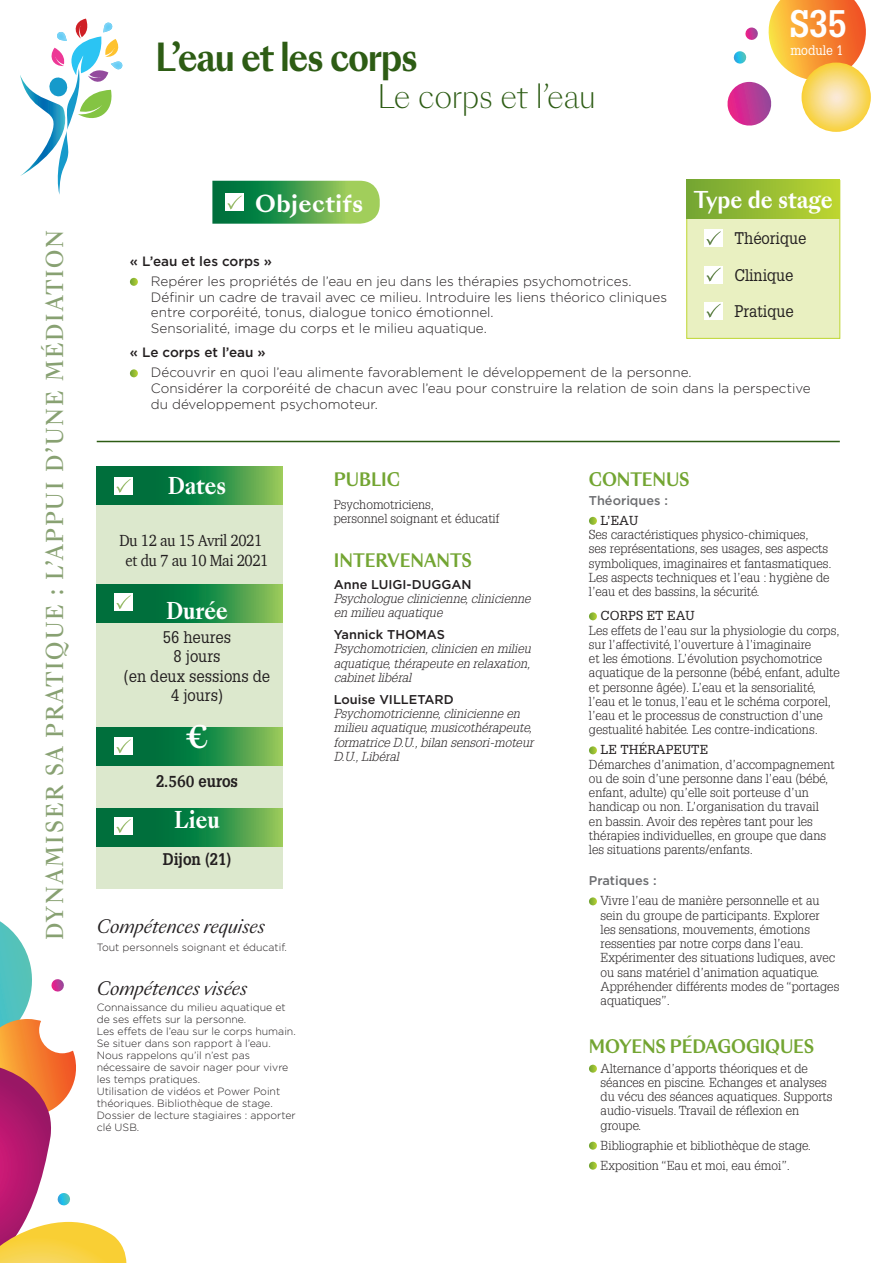
<style>
.page{position:relative;width:893px;height:1263px;background:#fff}
.page>*{position:absolute;margin:0;border:0;box-sizing:border-box;transform-origin:0 0}
.t1{font:700 37.5px "Sang Bleu Sunrise";letter-spacing:-.04em;color:#2d5c14;scale:.9 1}
.t2{font:700 37.5px "Glypha LT Std";color:#fff;scale:.9 1}
.t3{font:300 31.5px "Sang Bleu Sunrise";letter-spacing:-.01em;color:#2d5c14;scale:.9 1}
.t4{font:700 30px "Sang Bleu Kingdom";color:#fff;scale:.9 1}
.t5{font:500 22.5px "Sang Bleu Kingdom";letter-spacing:.1em;color:#88a172;scale:.9 1}
.t6{font:700 22.5px "Sang Bleu Kingdom";color:#fff;scale:.9 1}
.t7{font:700 22.5px "Sang Bleu Sunrise";letter-spacing:.005em;color:#fff;scale:.9 1}
.t8{font:700 22.5px "Sang Bleu Sunrise";letter-spacing:.005em;color:#fff}
.t9{font:700 18px "Sang Bleu Sunrise";letter-spacing:-.01em;color:#73a532;scale:.9 1}
.t10{font:italic 18px "Sang Bleu Sunrise";color:#231f20;scale:.9 1}
.t11{font:16.5px/19.5px "Glypha LT Std";color:#231f20;scale:.9 1}
.t12{font:16.5px/19.8px "Charter";letter-spacing:-.03em;color:#231f20;text-align:center;scale:.9 1}
.t13{font:700 16.5px "Glypha LT Std";color:#231f20;scale:.9 1}
.t14{font:300 13.5px/15.8px "Gotham";color:#231f20}
.t15{font:500 13.5px "Gotham";color:#231f20}
.t16{font:13.5px "Glypha LT Std";color:#fff;scale:.9 1}
.t17{font:300 12.75px/14.2px "Glypha LT Std";color:#231f20}
.t18{font:italic 300 12.75px/14.2px "Glypha LT Std";color:#231f20}
.t19{font:500 12.75px "Gotham";color:#231f20}
.t20{font:12.75px "Glypha LT Std";color:#231f20}
.t21{font:500 12.75px "Gotham";color:#6c6d70}
.t22{font:300 10.5px/12px "Gotham";color:#231f20}
.s1{font-family:"Charter"}
</style>
<div class="page">
<div style="left:97px;top:467px;width:186px;height:422px;background:#dce8cd"></div>
<svg style="left:97px;top:467px;width:186px;height:38px;background:#258a46"></svg>
<svg style="left:97px;top:584px;width:186px;height:38px;background:#258a46"></svg>
<svg style="left:97px;top:727px;width:186px;height:38px;background:#258a46"></svg>
<svg style="left:130px;top:278px;width:8px;height:8px"></svg>
<svg style="left:130px;top:369px;width:8px;height:8px"></svg>
<svg style="left:589px;top:517px;width:8px;height:8px"></svg>
<svg style="left:589px;top:612px;width:8px;height:8px"></svg>
<svg style="left:589px;top:746px;width:8px;height:8px"></svg>
<svg style="left:589px;top:897px;width:8px;height:8px"></svg>
<svg style="left:589px;top:1065px;width:8px;height:8px"></svg>
<svg style="left:589px;top:1142px;width:8px;height:8px"></svg>
<svg style="left:589px;top:1162px;width:8px;height:8px"></svg>
<div style="left:115px;top:477px;width:18px;height:18px;background:#fff"></div>
<svg style="left:116px;top:479px;width:15px;height:14px"></svg>
<div style="left:115px;top:593px;width:18px;height:18px;background:#fff"></div>
<svg style="left:116px;top:595px;width:15px;height:14px"></svg>
<div style="left:115px;top:737px;width:18px;height:18px;background:#fff"></div>
<svg style="left:116px;top:739px;width:15px;height:14px"></svg>
<svg style="left:97px;top:808px;width:186px;height:38px;background:#258a46"></svg>
<div style="left:115px;top:817px;width:18px;height:18px;background:#fff"></div>
<svg style="left:116px;top:819px;width:15px;height:14px"></svg>
<div style="left:686px;top:180px;width:154px;height:159px;background:#e9f0c1;border:1px solid #bed630"></div>
<div style="left:687px;top:180px;width:153px;height:38px;background:linear-gradient(to right,#72a434,#bdd531)"></div>
<div style="left:705px;top:229px;width:18px;height:18px;background:#fff"></div>
<svg style="left:706px;top:231px;width:15px;height:14px"></svg>
<div style="left:705px;top:266px;width:18px;height:18px;background:#fff"></div>
<svg style="left:706px;top:268px;width:15px;height:14px"></svg>
<div style="left:705px;top:302px;width:18px;height:18px;background:#fff"></div>
<svg style="left:706px;top:304px;width:15px;height:14px"></svg>
<svg style="left:212px;top:181px;width:168px;height:43px;background:#57a75a"></svg>
<svg style="left:727px;top:0;width:143px;height:126px"></svg>
<svg style="left:801px;top:63px;width:70px;height:69px;background:#f8da76"></svg>
<hr style="left:97px;top:441px;width:743px;height:1px;background:#2d5c14">
<svg style="left:0;top:921px;width:126px;height:342px"></svg>
<svg style="left:20px;top:19px;width:103px;height:176px"></svg>
<h1 class="t1" style="left:155px;top:30px;width:293px">L’eau et les corps</h1>
<h2 class="t3" style="left:377px;top:75px;width:244px">Le corps et l’eau</h2>
<h1 class="t2" style="left:790px;top:0;width:65px">S35</h1>
<p class="t16" style="left:790px;top:42px;width:60px">module 1</p>
<h3 class="t5" style="left:39px;top:940px;width:791px;rotate:-90deg">DYNAMISER SA PRATIQUE : L’APPUI D’UNE MÉDIATION</h3>
<h3 class="t8" style="left:255px;top:187px;width:110px">Objectifs</h3>
<h3 class="t7" style="left:694px;top:184px;width:156px">Type de stage</h3>
<p class="t11" style="left:734px;top:220px;width:82px;line-height:36.2px">Théorique<br>Clinique<br>Pratique</p>
<p class="t15" style="left:130px;top:252px;width:144px">« L’eau et les corps »</p>
<p class="t14" style="left:151px;top:273px;width:518px">Repérer les propriétés de l’eau en jeu dans les thérapies psychomotrices.<br>Définir un cadre de travail avec ce milieu. Introduire les liens théorico cliniques entre corporéité, tonus, dialogue tonico émotionnel.<br>Sensorialité, image du corps et le milieu aquatique.</p>
<p class="t15" style="left:130px;top:344px;width:137px">« Le corps et l’eau »</p>
<p class="t14" style="left:151px;top:364px;width:661px">Découvrir en quoi l’eau alimente favorablement le développement de la personne.<br>Considérer la corporéité de chacun avec l’eau pour construire la relation de soin dans la perspective du développement psychomoteur.</p>
<h3 class="t6" style="left:168px;top:470px;width:66px">Dates</h3>
<p class="t12" style="left:119px;top:531px;width:167px">Du 12 au 15 Avril 2021 et du 7 au 10 Mai 2021</p>
<h3 class="t6" style="left:166px;top:595px;width:70px">Durée</h3>
<p class="t11" style="left:124px;top:627px;width:164px;text-align:center">56 heures<br>8 jours<br>(en deux sessions de<br>4 jours)</p>
<h3 class="t4" style="left:186px;top:716px;width:27px">€</h3>
<p class="t13" style="left:156px;top:771px;width:93px">2.<span class="s1">560</span> euros</p>
<h3 class="t6" style="left:174px;top:803px;width:52px">Lieu</h3>
<p class="t13" style="left:163px;top:848px;width:78px">Dijon (21)</p>
<h3 class="t10" style="left:97px;top:914px;width:188px">Compétences requises</h3>
<p class="t22" style="left:97px;top:941px;width:192px">Tout personnels soignant et éducatif.</p>
<h3 class="t10" style="left:97px;top:975px;width:169px">Compétences visées</h3>
<p class="t22" style="left:97px;top:1001px;width:201px">Connaissance du milieu aquatique et de ses effets sur la personne.<br>Les effets de l’eau sur le corps humain.<br>Se situer dans son rapport à l’eau.<br>Nous rappelons qu’il n’est pas nécessaire de savoir nager pour vivre les temps pratiques.<br>Utilisation de vidéos et Power Point théoriques. Bibliothèque de stage.<br>Dossier de lecture stagiaires : apporter clé USB.</p>
<h3 class="t9" style="left:334px;top:467px;width:75px">PUBLIC</h3>
<p class="t17" style="left:334px;top:498px;width:167px">Psychomotriciens,<br>personnel soignant et éducatif</p>
<h3 class="t9" style="left:334px;top:547px;width:155px">INTERVENANTS</h3>
<p class="t19" style="left:334px;top:576px;width:139px">Anne LUIGI-DUGGAN</p>
<p class="t18" style="left:334px;top:592px;width:198px">Psychologue clinicienne, clinicienne en milieu aquatique</p>
<p class="t19" style="left:334px;top:626px;width:113px">Yannick THOMAS</p>
<p class="t18" style="left:334px;top:642px;width:198px;text-align:justify">Psychomotricien, clinicien en milieu aquatique, thérapeute en relaxation, cabinet libéral</p>
<p class="t19" style="left:334px;top:691px;width:121px">Louise VILLETARD</p>
<p class="t18" style="left:334px;top:707px;width:201px">Psychomotricienne, clinicienne en milieu aquatique, musicothérapeute, formatrice D.U., bilan sensori-moteur<br>D.U., Libéral</p>
<h3 class="t9" style="left:589px;top:467px;width:113px">CONTENUS</h3>
<p class="t21" style="left:589px;top:492px;width:80px">Théoriques :</p>
<p class="t20" style="left:601px;top:513px;width:39px">L’EAU</p>
<p class="t17" style="left:589px;top:528px;width:244px">Ses caractéristiques physico-chimiques,<br>ses représentations, ses usages, ses aspects symboliques, imaginaires et fantasmatiques.<br>Les aspects techniques et l’eau : hygiène de l’eau et des bassins, la sécurité.</p>
<p class="t20" style="left:601px;top:608px;width:96px">CORPS ET EAU</p>
<p class="t17" style="left:589px;top:623px;width:252px">Les effets de l’eau sur la physiologie du corps, sur l’affectivité, l’ouverture à l’imaginaire<br>et les émotions. L’évolution psychomotrice aquatique de la personne (bébé, enfant, adulte et personne âgée). L’eau et la sensorialité, l’eau et le tonus, l’eau et le schéma corporel, l’eau et le processus de construction d’une gestualité habitée. Les contre-indications.</p>
<p class="t20" style="left:601px;top:742px;width:109px">LE THÉRAPEUTE</p>
<p class="t17" style="left:589px;top:757px;width:247px">Démarches d’animation, d’accompagnement ou de soin d’une personne dans l’eau (bébé, enfant, adulte) qu’elle soit porteuse d’un handicap ou non. L’organisation du travail en bassin. Avoir des repères tant pour les thérapies individuelles, en groupe que dans les situations parents/enfants.</p>
<p class="t21" style="left:589px;top:872px;width:69px">Pratiques :</p>
<p class="t17" style="left:601px;top:894px;width:240px">Vivre l’eau de manière personnelle et au sein du groupe de participants. Explorer<br>les sensations, mouvements, émotions ressenties par notre corps dans l’eau.<br>Expérimenter des situations ludiques, avec ou sans matériel d’animation aquatique.<br>Appréhender différents modes de “portages aquatiques”.</p>
<h3 class="t9" style="left:589px;top:1033px;width:252px">MOYENS PÉDAGOGIQUES</h3>
<p class="t17" style="left:601px;top:1061px;width:233px">Alternance d’apports théoriques et de séances en piscine. Echanges et analyses du vécu des séances aquatiques. Supports audio-visuels. Travail de réflexion en groupe.</p>
<p class="t17" style="left:601px;top:1135px;width:212px;line-height:20px">Bibliographie et bibliothèque de stage.<br>Exposition “Eau et moi, eau émoi”.</p>
</div>
